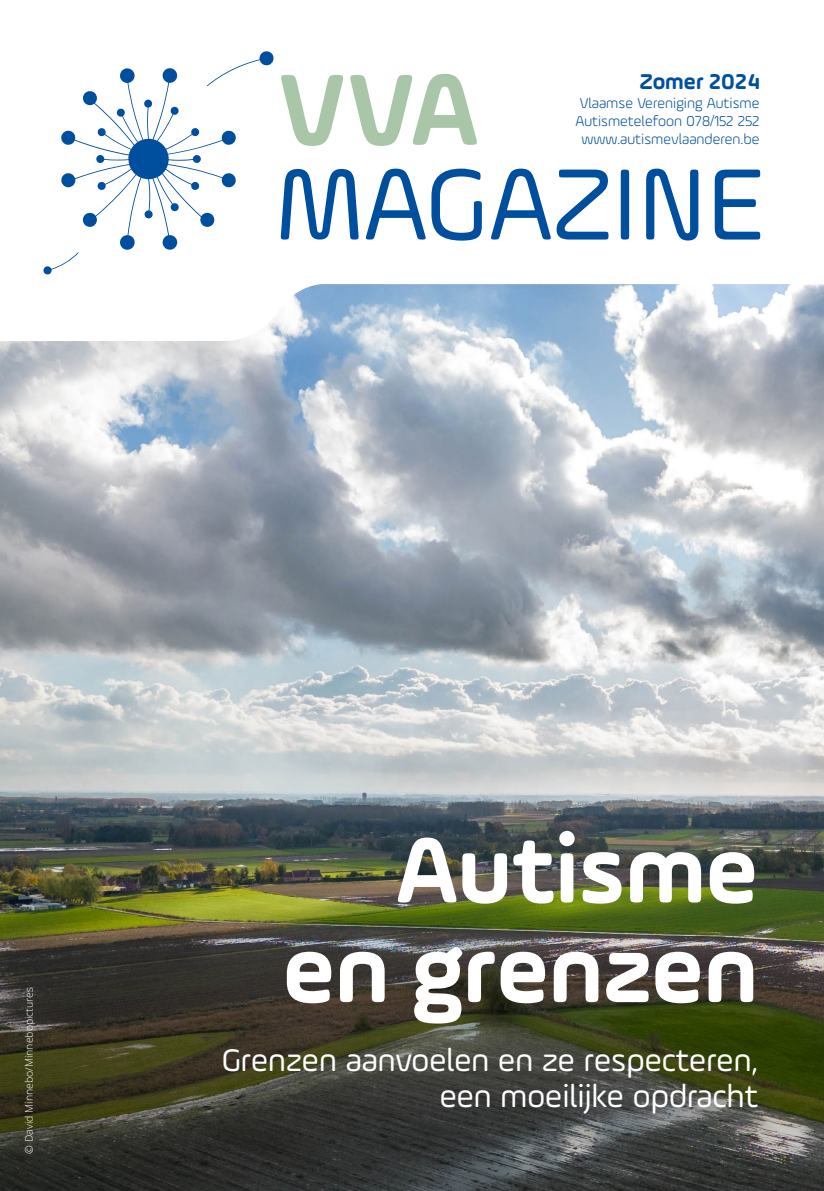
<style>
.page{position:relative;width:824px;height:1191px;background:#fff}
.page>*{position:absolute;margin:0;border:0;box-sizing:border-box;transform-origin:0 0}
.tussentitel{font:107.62px "Ample Soft Pro";color:#004f9f}
.tussentitel-2{font:700 107.62px "Ample Soft Pro";color:#a9c6a9}
.t1{font:700 98.35px "Ample Soft Pro";color:#fff}
.t2{font:33.25px "Ample Soft Pro";color:#fff}
.t3{font:700 22.75px "Ample Soft Pro";color:#004f9f}
.t4{font:300 15.22px "Ample Soft Pro";color:#004f9f}
.tekst_klein{font:300 10.5px "Open Sans";color:#fff}
</style>
<div class="page">
<img style="left:0;top:284px;width:823px;height:513px">
<svg style="left:43px;top:51px;width:230px;height:223px"></svg>
<img style="left:0;top:797px;width:823px;height:394px">
<p class="tussentitel-2" style="left:277px;top:36px;width:204px">VVA</p>
<p class="tussentitel" style="left:277px;top:134px;width:489px">MAGAZINE</p>
<p class="t3" style="left:639px;top:66px;width:121px">Zomer 2024</p>
<p class="t4" style="left:579px;top:93px;width:181px">Vlaamse Vereniging Autisme</p>
<p class="t4" style="left:575px;top:111px;width:185px">Autismetelefoon 078/152 252</p>
<p class="t4" style="left:581px;top:129px;width:180px">www.autismevlaanderen.be</p>
<p class="tekst_klein" style="left:22px;top:1153px;width:168px;rotate:-90deg">© David Minnebo/Minnebopictures</p>
<p class="t1" style="left:394px;top:803px;width:365px">Autisme</p>
<p class="t1" style="left:283px;top:902px;width:476px">en grenzen</p>
<p class="t2" style="left:222px;top:1038px;width:537px">Grenzen aanvoelen en ze respecteren,</p>
<p class="t2" style="left:439px;top:1075px;width:320px">een moeilijke opdracht</p>
</div>
